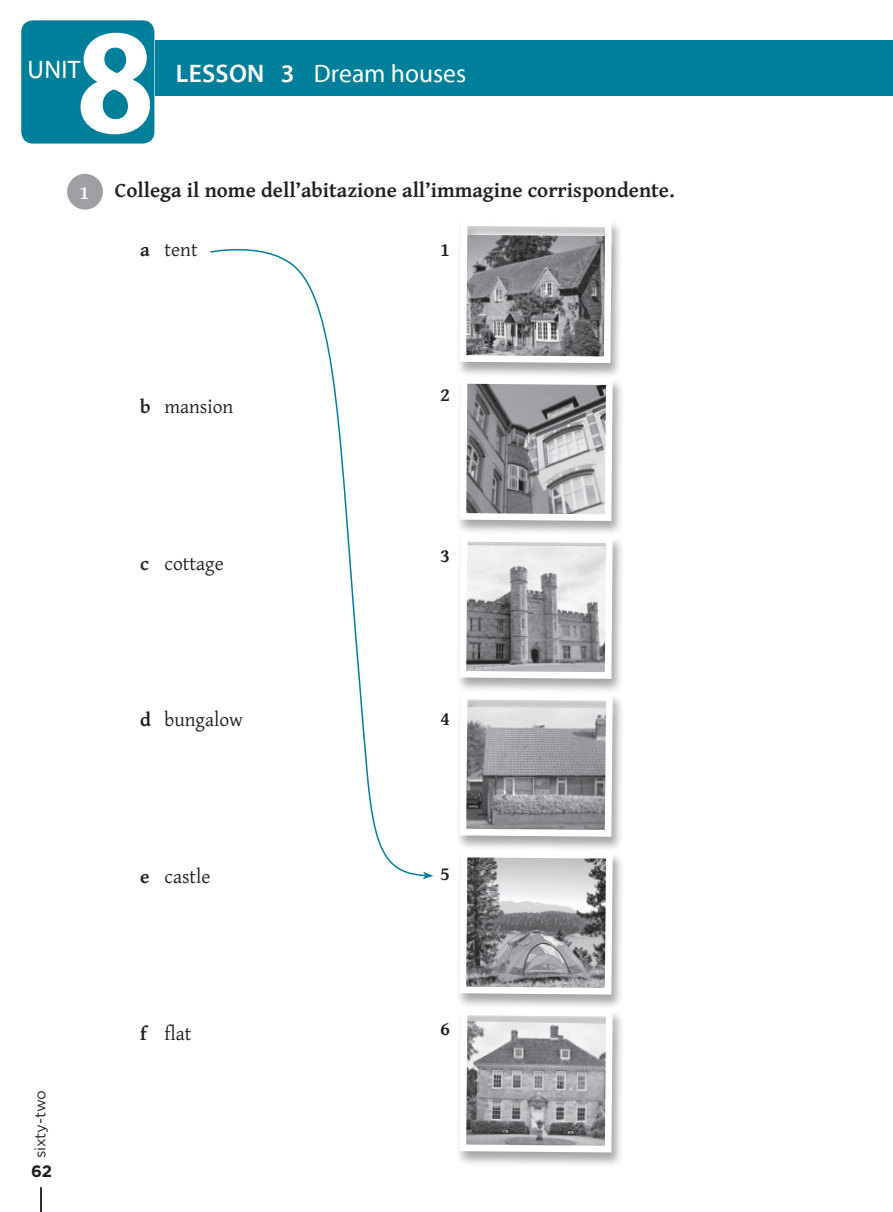
<style>
.page{position:relative;width:893px;height:1212px;background:#fff}
.page>*{position:absolute;margin:0;border:0;box-sizing:border-box;transform-origin:0 0}
.t1{font:700 semi-condensed 151.5px "Myriad Pro";color:#fff}
.t2{font:25.5px "Myriad Pro";color:#fff}
.t3{font:700 21px "Kind 06";color:#231f20}
.t4{font:19.5px "Kind 10";color:#231f20}
.t5{font:700 19.5px "Kind 10";color:#231f20}
.t6{font:700 16.5px "Gotham";color:#231f20}
.t7{font:15px "Gotham";letter-spacing:-.005em;color:#231f20}
.s1{font-weight:600}
.s2{font-weight:700}
</style>
<div class="page">
<div style="left:156px;top:40px;width:737px;height:56px;background:#007f9b"></div>
<div style="left:21px;top:20px;width:133px;height:124px;background:#007f9b;border-radius:12px"></div>
<hr style="left:40px;top:1187px;width:2px;height:25px;background:#231f20">
<div style="left:67px;top:174px;width:36px;height:36px;background:#9d9fa2;border-radius:50%"></div>
<div style="left:456px;top:218px;width:168px;height:160px;background:#231f20;opacity:.4"></div>
<svg style="left:456px;top:218px;width:159px;height:148px"></svg>
<div style="left:456px;top:692px;width:169px;height:160px;background:#231f20;opacity:.4"></div>
<svg style="left:456px;top:694px;width:160px;height:146px"></svg>
<div style="left:456px;top:376px;width:169px;height:161px;background:#231f20;opacity:.4"></div>
<svg style="left:456px;top:374px;width:160px;height:150px"></svg>
<div style="left:456px;top:850px;width:169px;height:160px;background:#231f20;opacity:.4"></div>
<svg style="left:456px;top:847px;width:160px;height:151px"></svg>
<div style="left:456px;top:534px;width:169px;height:160px;background:#231f20;opacity:.4"></div>
<svg style="left:456px;top:532px;width:160px;height:150px"></svg>
<div style="left:456px;top:1008px;width:169px;height:160px;background:#231f20;opacity:.4"></div>
<svg style="left:456px;top:1005px;width:160px;height:151px"></svg>
<div style="left:433px;top:237px;width:24px;height:23px;background:#fff"></div>
<div style="left:433px;top:543px;width:24px;height:23px;background:#fff"></div>
<div style="left:433px;top:861px;width:24px;height:23px;background:#fff"></div>
<div style="left:433px;top:382px;width:24px;height:23px;background:#fff"></div>
<div style="left:433px;top:706px;width:24px;height:23px;background:#fff"></div>
<div style="left:433px;top:1016px;width:24px;height:23px;background:#fff"></div>
<svg style="left:210px;top:248px;width:213px;height:629px"></svg>
<svg style="left:423px;top:871px;width:10px;height:8px"></svg>
<h1 class="t1" style="left:76px;top:-3px;width:80px">8</h1>
<p class="t2" style="left:28px;top:55px;width:54px">UNIT</p>
<p class="t2" style="left:176px;top:60px;width:292px"><span class="s1">LESSON 3</span> Dream houses</p>
<p class="t3" style="left:79px;top:174px;width:597px"><sub>1</sub> Collega il nome dell’abitazione all’immagine corrispondente.</p>
<p class="t7" style="left:32px;top:1158px;width:70px;rotate:-90deg">sixty-two</p>
<p class="t6" style="left:31px;top:1161px;width:23px">62</p>
<p class="t4" style="left:140px;top:236px;width:59px"><span class="s2">a</span> tent</p>
<p class="t4" style="left:140px;top:392px;width:94px"><span class="s2">b</span> mansion</p>
<p class="t4" style="left:140px;top:549px;width:85px"><span class="s2">c</span> cottage</p>
<p class="t4" style="left:140px;top:706px;width:104px"><span class="s2">d</span> bungalow</p>
<p class="t4" style="left:140px;top:862px;width:72px"><span class="s2">e</span> castle</p>
<p class="t4" style="left:140px;top:1019px;width:53px"><span class="s2">f</span> flat</p>
<p class="t5" style="left:440px;top:235px;width:11px">1</p>
<p class="t5" style="left:440px;top:380px;width:11px">2</p>
<p class="t5" style="left:440px;top:541px;width:11px">3</p>
<p class="t5" style="left:440px;top:704px;width:11px">4</p>
<p class="t5" style="left:440px;top:859px;width:11px">5</p>
<p class="t5" style="left:440px;top:1014px;width:11px">6</p>
</div>
